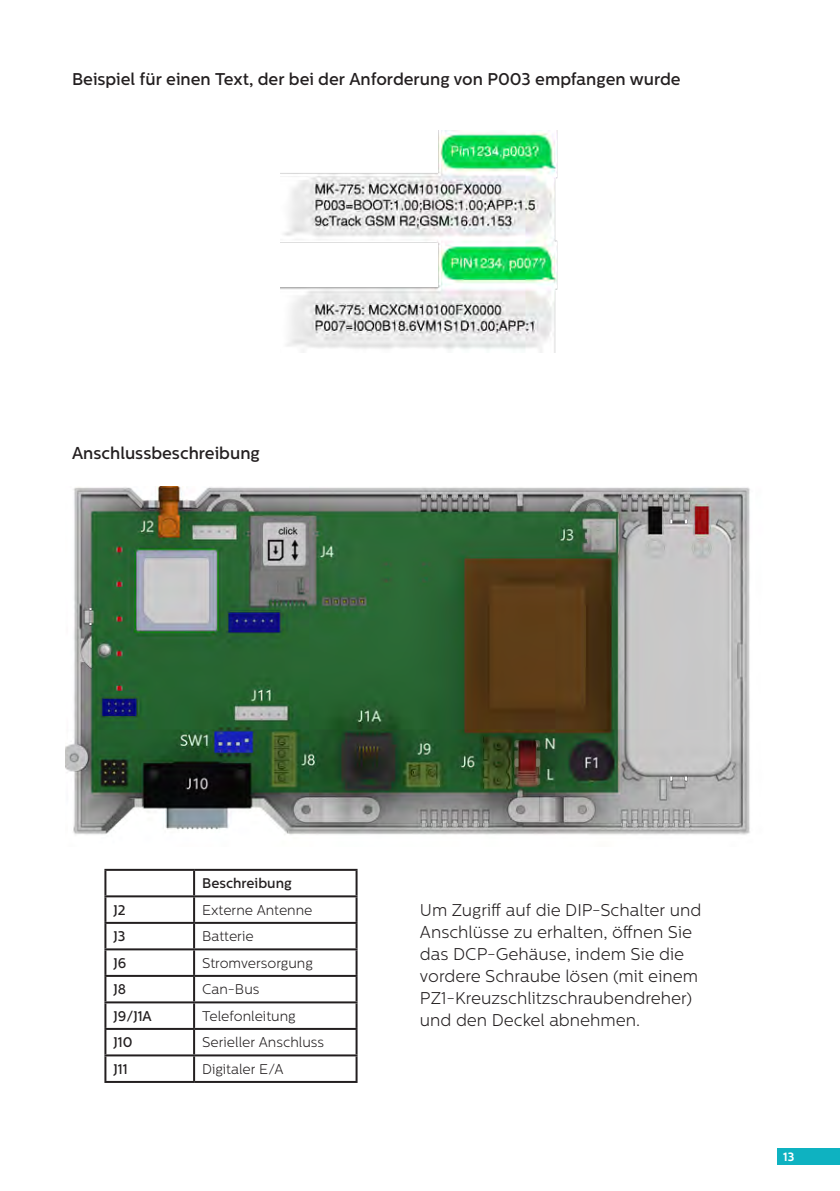
<style>
.page{position:relative;width:840px;height:1191px;background:#fff}
.page>*{position:absolute;margin:0;border:0;box-sizing:border-box;transform-origin:0 0}
._04_subhead_8_5_11{font:300 17px/22px "Centrale Sans";color:#231f20}
._04_subhead_8_5_11-2{font:500 17px "Centrale Sans";color:#231f20}
._04_subhead_8_5_11-3{font:300 14px "Centrale Sans";color:#231f20}
._04_subhead_8_5_11-4{font:500 14px "Centrale Sans";color:#231f20}
.t1{font:700 12px "Centrale Sans";color:#fff}
</style>
<div class="page">
<div style="left:777px;top:1148px;width:62px;height:16px;background:#0eb2c1"></div>
<img style="left:66px;top:486px;width:684px;height:349px">
<hr style="left:104px;top:869px;width:90px;height:2px;background:#231f20">
<hr style="left:104px;top:871px;width:2px;height:24px;background:#231f20">
<hr style="left:194px;top:869px;width:163px;height:2px;background:#231f20">
<hr style="left:193px;top:871px;width:2px;height:24px;background:#231f20">
<hr style="left:355px;top:871px;width:2px;height:24px;background:#231f20">
<hr style="left:104px;top:895px;width:90px;height:2px;background:#231f20">
<hr style="left:104px;top:897px;width:2px;height:25px;background:#231f20">
<hr style="left:194px;top:895px;width:163px;height:2px;background:#231f20">
<hr style="left:193px;top:897px;width:2px;height:25px;background:#231f20">
<hr style="left:355px;top:897px;width:2px;height:25px;background:#231f20">
<hr style="left:104px;top:922px;width:90px;height:2px;background:#231f20">
<hr style="left:104px;top:924px;width:2px;height:24px;background:#231f20">
<hr style="left:194px;top:922px;width:163px;height:2px;background:#231f20">
<hr style="left:193px;top:924px;width:2px;height:24px;background:#231f20">
<hr style="left:355px;top:924px;width:2px;height:24px;background:#231f20">
<hr style="left:104px;top:948px;width:90px;height:2px;background:#231f20">
<hr style="left:104px;top:950px;width:2px;height:25px;background:#231f20">
<hr style="left:194px;top:948px;width:163px;height:2px;background:#231f20">
<hr style="left:193px;top:950px;width:2px;height:25px;background:#231f20">
<hr style="left:355px;top:950px;width:2px;height:25px;background:#231f20">
<hr style="left:104px;top:975px;width:90px;height:2px;background:#231f20">
<hr style="left:104px;top:977px;width:2px;height:24px;background:#231f20">
<hr style="left:194px;top:975px;width:163px;height:2px;background:#231f20">
<hr style="left:193px;top:977px;width:2px;height:24px;background:#231f20">
<hr style="left:355px;top:977px;width:2px;height:24px;background:#231f20">
<hr style="left:104px;top:1001px;width:90px;height:2px;background:#231f20">
<hr style="left:104px;top:1003px;width:2px;height:25px;background:#231f20">
<hr style="left:194px;top:1001px;width:163px;height:2px;background:#231f20">
<hr style="left:193px;top:1003px;width:2px;height:25px;background:#231f20">
<hr style="left:355px;top:1003px;width:2px;height:25px;background:#231f20">
<hr style="left:104px;top:1028px;width:90px;height:2px;background:#231f20">
<hr style="left:104px;top:1030px;width:2px;height:24px;background:#231f20">
<hr style="left:194px;top:1028px;width:163px;height:2px;background:#231f20">
<hr style="left:193px;top:1030px;width:2px;height:24px;background:#231f20">
<hr style="left:355px;top:1030px;width:2px;height:24px;background:#231f20">
<hr style="left:104px;top:1054px;width:90px;height:2px;background:#231f20">
<hr style="left:104px;top:1056px;width:2px;height:25px;background:#231f20">
<hr style="left:194px;top:1054px;width:163px;height:2px;background:#231f20">
<hr style="left:193px;top:1056px;width:2px;height:25px;background:#231f20">
<hr style="left:355px;top:1056px;width:2px;height:25px;background:#231f20">
<hr style="left:104px;top:1081px;width:90px;height:2px;background:#231f20">
<hr style="left:194px;top:1081px;width:163px;height:2px;background:#231f20">
<img style="left:280px;top:130px;width:278px;height:222px">
<p class="_04_subhead_8_5_11-2" style="left:72px;top:69px;width:609px">Beispiel für einen Text, der bei der Anforderung von P003 empfangen wurde</p>
<p class="_04_subhead_8_5_11-2" style="left:72px;top:443px;width:189px">Anschlussbeschreibung</p>
<p class="_04_subhead_8_5_11-4" style="left:202px;top:875px;width:91px">Beschreibung</p>
<p class="_04_subhead_8_5_11-4" style="left:113px;top:902px;width:14px">J2</p>
<p class="_04_subhead_8_5_11-3" style="left:202px;top:902px;width:112px">Externe Antenne</p>
<p class="_04_subhead_8_5_11-4" style="left:113px;top:928px;width:14px">J3</p>
<p class="_04_subhead_8_5_11-3" style="left:202px;top:928px;width:53px">Batterie</p>
<p class="_04_subhead_8_5_11-4" style="left:113px;top:955px;width:14px">J6</p>
<p class="_04_subhead_8_5_11-3" style="left:202px;top:955px;width:112px">Stromversorgung</p>
<p class="_04_subhead_8_5_11-4" style="left:113px;top:981px;width:14px">J8</p>
<p class="_04_subhead_8_5_11-3" style="left:202px;top:981px;width:59px">Can-Bus</p>
<p class="_04_subhead_8_5_11-4" style="left:113px;top:1008px;width:40px">J9/J1A</p>
<p class="_04_subhead_8_5_11-3" style="left:202px;top:1008px;width:95px">Telefonleitung</p>
<p class="_04_subhead_8_5_11-4" style="left:113px;top:1034px;width:21px">J10</p>
<p class="_04_subhead_8_5_11-3" style="left:202px;top:1034px;width:123px">Serieller Anschluss</p>
<p class="_04_subhead_8_5_11-4" style="left:113px;top:1061px;width:16px">J11</p>
<p class="_04_subhead_8_5_11-3" style="left:202px;top:1061px;width:83px">Digitaler E/A</p>
<p class="_04_subhead_8_5_11" style="left:420px;top:898px;width:283px">Um Zugriff auf die DIP-Schalter und Anschlüsse zu erhalten, öffnen Sie das DCP-Gehäuse, indem Sie die vordere Schraube lösen (mit einem PZ1-Kreuzschlitzschraubendreher) und den Deckel abnehmen.</p>
<p class="t1" style="left:782px;top:1149px;width:13px">13</p>
</div>
